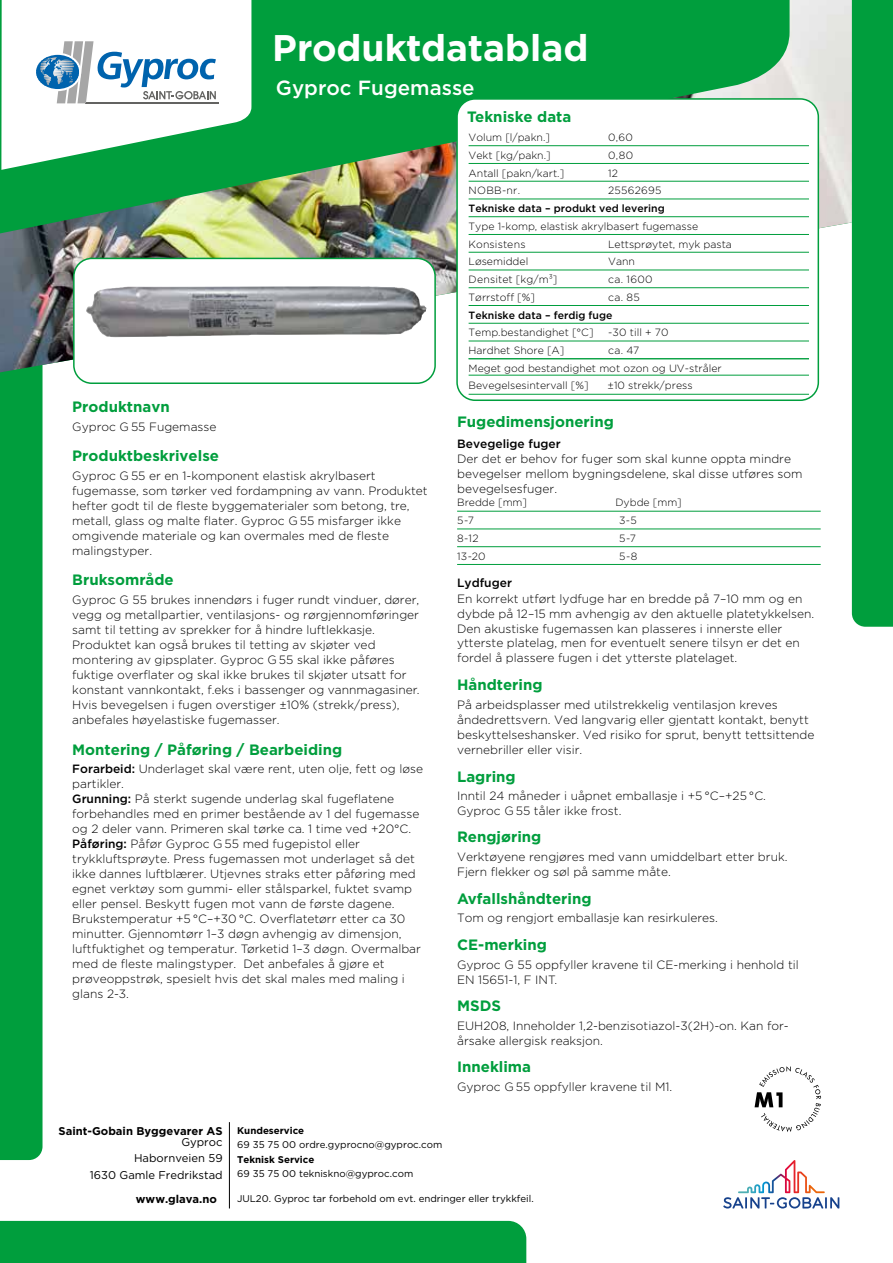
<style>
.page{position:relative;width:893px;height:1263px;background:#fff}
.page>*{position:absolute;margin:0;border:0;box-sizing:border-box;transform-origin:0 0}
.t1{font:700 37.05px "Gotham";color:#fff}
.t2{font:500 20.55px "Gotham";color:#fff}
.t3{font:700 15px "Gotham";color:#009e3d}
.t4{font:300 12px/15px "Gotham";color:#000}
.t5{font:500 12px "Gotham";color:#000}
.t6{font:11.25px/16.2px "Gotham";color:#000;text-align:right}
.t7{font:700 11.25px "Gotham";color:#000}
.t8{font:300 10.5px/17.5px "Gotham";color:#000}
.t9{font:500 10.5px "Gotham";color:#000}
.t10{font:300 10.5px "Gotham";letter-spacing:.025em;color:#000}
.t11{font:9.75px "Gotham";color:#000}
.t12{font:700 9.75px "Gotham";color:#000}
.s1{font-weight:500}
</style>
<div class="page">
<div style="left:0;top:386px;width:43px;height:774px;background:#009e3d"></div>
<div style="left:0;top:1221px;width:526px;height:42px;background:#009e3d"></div>
<img style="left:0;top:0;width:852px;height:373px">
<hr style="left:229px;top:1122px;width:1px;height:86px;background:#000">
<svg style="left:723px;top:1160px;width:116px;height:48px"></svg>
<img style="left:0;top:0;width:790px;height:307px">
<div style="left:852px;top:0;width:41px;height:627px;background:#009e3d"></div>
<svg style="left:1px;top:0;width:250px;height:170px"></svg>
<div style="left:457px;top:99px;width:361px;height:301px;background:#fff;border-radius:18px"></div>
<div style="left:456px;top:98px;width:363px;height:303px;border:2px solid #009e3d;border-radius:18px"></div>
<div style="left:74px;top:258px;width:361px;height:125px;background:#fff;border-radius:18px"></div>
<div style="left:73px;top:258px;width:363px;height:126px;border:2px solid #009e3d;border-radius:18px"></div>
<hr style="left:457px;top:511px;width:364px;height:1px;background:#009e3d">
<hr style="left:457px;top:529px;width:364px;height:1px;background:#009e3d">
<hr style="left:457px;top:546px;width:364px;height:1px;background:#009e3d">
<hr style="left:457px;top:564px;width:364px;height:1px;background:#009e3d">
<img style="left:86px;top:286px;width:340px;height:52px">
<svg style="left:755px;top:1066px;width:66px;height:66px"></svg>
<hr style="left:469px;top:145px;width:340px;height:1px;background:#009e3d">
<hr style="left:469px;top:163px;width:340px;height:1px;background:#009e3d">
<hr style="left:469px;top:181px;width:340px;height:1px;background:#009e3d">
<hr style="left:469px;top:199px;width:340px;height:1px;background:#009e3d">
<hr style="left:469px;top:216px;width:340px;height:1px;background:#009e3d">
<hr style="left:469px;top:234px;width:340px;height:1px;background:#009e3d">
<hr style="left:469px;top:252px;width:340px;height:1px;background:#009e3d">
<hr style="left:469px;top:270px;width:340px;height:1px;background:#009e3d">
<hr style="left:469px;top:287px;width:340px;height:1px;background:#009e3d">
<hr style="left:469px;top:305px;width:340px;height:1px;background:#009e3d">
<hr style="left:469px;top:323px;width:340px;height:1px;background:#009e3d">
<hr style="left:469px;top:341px;width:340px;height:1px;background:#009e3d">
<hr style="left:469px;top:394px;width:340px;height:1px;background:#009e3d">
<hr style="left:469px;top:358px;width:340px;height:1px;background:#009e3d">
<hr style="left:469px;top:375px;width:340px;height:1px;background:#009e3d">
<h1 class="t1" style="left:272px;top:23px;width:318px">Produktdatablad</h1>
<h2 class="t2" style="left:276px;top:74px;width:200px">Gyproc Fugemasse</h2>
<p class="t3" style="left:467px;top:107px;width:106px">Tekniske data</p>
<p class="t8" style="left:469px;top:128px;width:83px">Volum [l/pakn.]</p>
<p class="t8" style="left:608px;top:128px;width:26px">0,60</p>
<p class="t8" style="left:469px;top:146px;width:84px">Vekt [kg/pakn.]</p>
<p class="t8" style="left:608px;top:146px;width:27px">0,80</p>
<p class="t8" style="left:469px;top:164px;width:97px">Antall [pakn/kart.]</p>
<p class="t8" style="left:608px;top:164px;width:11px">12</p>
<p class="t8" style="left:469px;top:182px;width:53px">NOBB-nr.</p>
<p class="t10" style="left:608px;top:184px;width:55px">25562695</p>
<p class="t9" style="left:469px;top:202px;width:198px">Tekniske data – produkt ved levering</p>
<p class="t8" style="left:469px;top:217px;width:231px">Type 1-komp, elastisk akrylbasert fugemasse<br>Konsistens</p>
<p class="t8" style="left:608px;top:235px;width:125px">Lettsprøytet, myk pasta</p>
<p class="t3" style="left:72px;top:397px;width:99px">Produktnavn</p>
<p class="t4" style="left:72px;top:419px;width:146px">Gyproc G 55 Fugemasse</p>
<p class="t3" style="left:72px;top:446px;width:148px">Produktbeskrivelse</p>
<p class="t4" style="left:72px;top:468px;width:357px">Gyproc G 55 er en 1-komponent elastisk akrylbasert fugemasse, som tørker ved fordampning av vann. Produktet hefter godt til de fleste byggematerialer som betong, tre, metall, glass og malte flater. Gyproc G 55 misfarger ikke omgivende materiale og kan overmales med de fleste malingstyper.</p>
<p class="t3" style="left:72px;top:570px;width:103px">Bruksområde</p>
<p class="t4" style="left:72px;top:592px;width:349px">Gyproc G 55 brukes innendørs i fuger rundt vinduer, dører, vegg og metallpartier, ventilasjons- og rørgjennomføringer samt til tetting av sprekker for å hindre luftlekkasje.<br>Produktet kan også brukes til tetting av skjøter ved montering av gipsplater. Gyproc G 55 skal ikke påføres fuktige overflater og skal ikke brukes til skjøter utsatt for konstant vannkontakt, f.eks i bassenger og vannmagasiner.<br>Hvis bevegelsen i fugen overstiger ±10% (strekk/press), anbefales høyelastiske fugemasser.</p>
<p class="t3" style="left:72px;top:739px;width:271px">Montering / Påføring / Bearbeiding</p>
<p class="t4" style="left:72px;top:761px;width:352px"><span class="s1">Forarbeid:</span> Underlaget skal være rent, uten olje, fett og løse partikler.<br><span class="s1">Grunning:</span> På sterkt sugende underlag skal fugeflatene forbehandles med en primer bestående av 1 del fugemasse og 2 deler vann. Primeren skal tørke ca. 1 time ved +20°C.<br><span class="s1">Påføring:</span> Påfør Gyproc G 55 med fugepistol eller trykkluftsprøyte. Press fugemassen mot underlaget så det ikke dannes luftblærer. Utjevnes straks etter påføring med egnet verktøy som gummi- eller stålsparkel, fuktet svamp eller pensel. Beskytt fugen mot vann de første dagene.<br>Brukstemperatur +5 °C–+30 °C. Overflatetørr etter ca 30 minutter. Gjennomtørr 1–3 døgn avhengig av dimensjon, luftfuktighet og temperatur. Tørketid 1–3 døgn. Overmalbar med de fleste malingstyper. Det anbefales å gjøre et prøveoppstrøk, spesielt hvis det skal males med maling i glans 2-3.</p>
<p class="t8" style="left:469px;top:253px;width:61px">Løsemiddel</p>
<p class="t8" style="left:608px;top:253px;width:28px">Vann</p>
<p class="t8" style="left:469px;top:270px;width:90px">Densitet [kg/m³]</p>
<p class="t8" style="left:608px;top:270px;width:46px">ca. 1600</p>
<p class="t8" style="left:469px;top:288px;width:68px">Tørrstoff [%]</p>
<p class="t8" style="left:608px;top:288px;width:33px">ca. 85</p>
<p class="t9" style="left:469px;top:308px;width:145px">Tekniske data – ferdig fuge</p>
<p class="t8" style="left:469px;top:324px;width:127px">Temp.bestandighet [°C]</p>
<p class="t8" style="left:608px;top:324px;width:62px">-30 till + 70</p>
<p class="t8" style="left:469px;top:341px;width:97px">Hardhet Shore [A]</p>
<p class="t8" style="left:469px;top:341px;width:255px;text-indent:140px">ca. 47<br>Meget god bestandighet mot ozon og UV-stråler<br>Bevegelsesintervall [%]</p>
<p class="t8" style="left:607px;top:376px;width:87px">±10 strekk/press</p>
<p class="t3" style="left:457px;top:411px;width:158px">Fugedimensjonering</p>
<p class="t5" style="left:457px;top:436px;width:105px">Bevegelige fuger</p>
<p class="t4" style="left:457px;top:451px;width:347px">Der det er behov for fuger som skal kunne oppta mindre bevegelser mellom bygningsdelene, skal disse utføres som bevegelsesfuger.</p>
<p class="t8" style="left:457px;top:494px;width:71px">Bredde [mm]</p>
<p class="t8" style="left:615px;top:494px;width:68px">Dybde [mm]</p>
<p class="t8" style="left:457px;top:511px;width:18px">5-7</p>
<p class="t8" style="left:619px;top:511px;width:19px">3-5</p>
<p class="t8" style="left:457px;top:529px;width:23px">8-12</p>
<p class="t8" style="left:619px;top:529px;width:18px">5-7</p>
<p class="t8" style="left:457px;top:547px;width:30px">13-20</p>
<p class="t8" style="left:619px;top:547px;width:20px">5-8</p>
<p class="t5" style="left:457px;top:575px;width:56px">Lydfuger</p>
<p class="t4" style="left:457px;top:591px;width:359px">En korrekt utført lydfuge har en bredde på 7–10 mm og en dybde på 12–15 mm avhengig av den aktuelle platetykkelsen.<br>Den akustiske fugemassen kan plasseres i innerste eller ytterste platelag, men for eventuelt senere tilsyn er det en fordel å plassere fugen i det ytterste platelaget.</p>
<p class="t3" style="left:457px;top:675px;width:87px">Håndtering</p>
<p class="t4" style="left:457px;top:696px;width:359px">På arbeidsplasser med utilstrekkelig ventilasjon kreves åndedrettsvern. Ved langvarig eller gjentatt kontakt, benytt beskyttelseshansker. Ved risiko for sprut, benytt tettsittende vernebriller eller visir.</p>
<p class="t3" style="left:457px;top:766px;width:60px">Lagring</p>
<p class="t4" style="left:457px;top:787px;width:310px">Inntil 24 måneder i uåpnet emballasje i +5 °C–+25 °C.<br>Gyproc G 55 tåler ikke frost.</p>
<p class="t3" style="left:457px;top:827px;width:86px">Rengjøring</p>
<p class="t4" style="left:457px;top:849px;width:332px">Verktøyene rengjøres med vann umiddelbart etter bruk.<br>Fjern flekker og søl på samme måte.</p>
<p class="t3" style="left:457px;top:888px;width:136px">Avfallshåndtering</p>
<p class="t4" style="left:457px;top:910px;width:262px">Tom og rengjort emballasje kan resirkuleres.</p>
<p class="t3" style="left:457px;top:935px;width:91px">CE-merking</p>
<p class="t4" style="left:457px;top:956px;width:343px">Gyproc G 55 oppfyller kravene til CE-merking i henhold til<br>EN 15651-1, F INT.</p>
<p class="t3" style="left:457px;top:995px;width:45px">MSDS</p>
<p class="t4" style="left:457px;top:1018px;width:333px">EUH208, Inneholder 1,2-benzisotiazol-3(2H)-on. Kan for&shy;årsake allergisk reaksjon.</p>
<p class="t3" style="left:457px;top:1057px;width:75px">Inneklima</p>
<p class="t4" style="left:457px;top:1079px;width:217px">Gyproc G 55 oppfyller kravene til M1.</p>
<p class="t7" style="left:59px;top:1123px;width:165px">Saint-Gobain Byggevarer AS</p>
<p class="t6" style="left:90px;top:1134px;width:134px">Gyproc<br>Habornveien 59<br>1630 Gamle Fredrikstad</p>
<p class="t7" style="left:136px;top:1191px;width:83px">www.glava.no</p>
<p class="t12" style="left:237px;top:1124px;width:69px">Kundeservice</p>
<p class="t11" style="left:237px;top:1139px;width:207px">69 35 75 00 ordre.gyprocno@gyproc.com</p>
<p class="t12" style="left:237px;top:1153px;width:79px">Teknisk Service</p>
<p class="t11" style="left:237px;top:1168px;width:178px">69 35 75 00 tekniskno@gyproc.com</p>
<p class="t11" style="left:237px;top:1192px;width:298px">JUL20. Gyproc tar forbehold om evt. endringer eller trykkfeil.</p>
</div>
